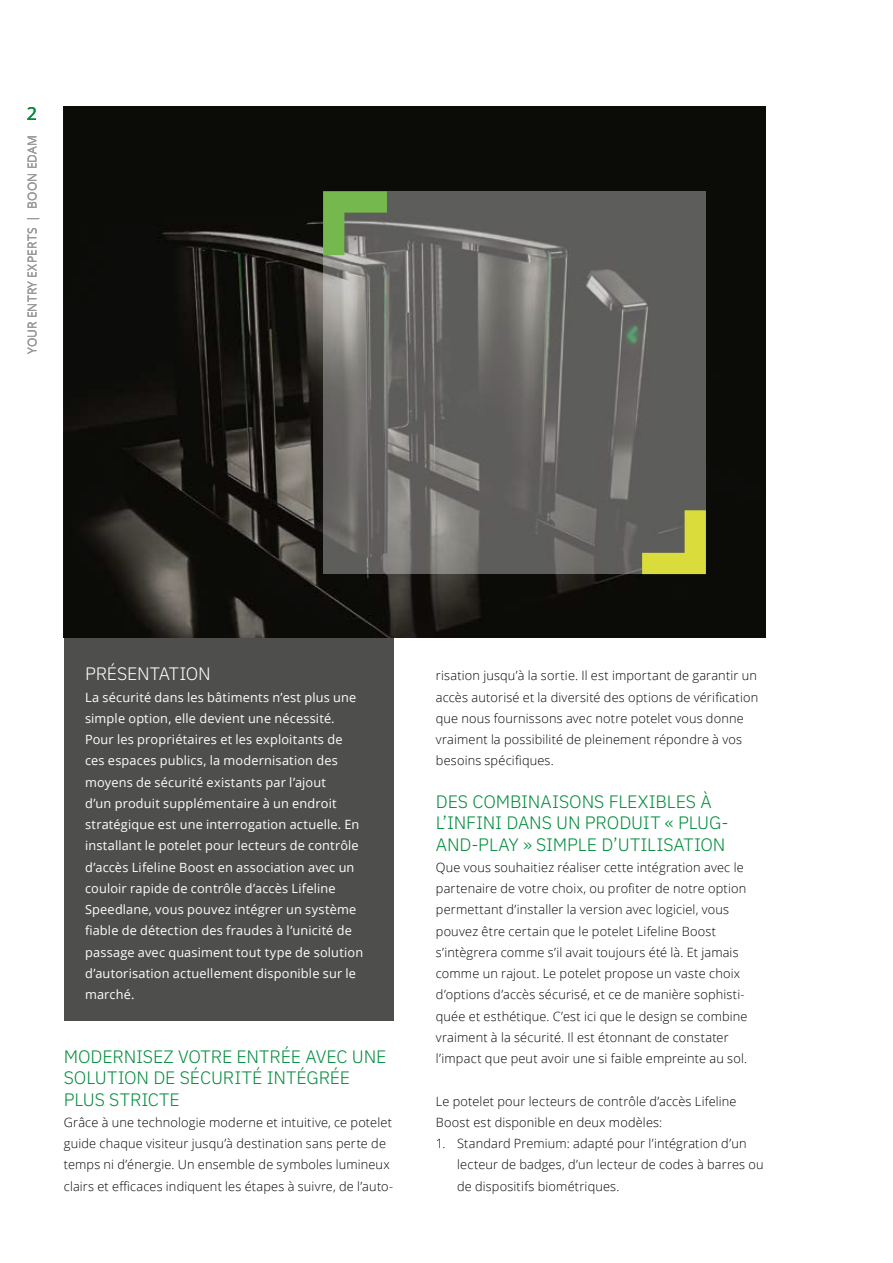
<style>
.page{position:relative;width:893px;height:1263px;background:#fff}
.page>*{position:absolute;margin:0;border:0;box-sizing:border-box;transform-origin:0 0}
.t1{font:300 18px/21.3px "IBM Plex Sans";letter-spacing:-.005em;color:#008c3c}
.t2{font:300 18px "IBM Plex Sans";letter-spacing:-.01em;color:#fff}
.t3{font:18px "Open Sans";color:#008c3c}
.t4{font:300 12.75px/21.3px "Open Sans";letter-spacing:.015em;color:#000}
.t5{font:12.75px/21.3px "Open Sans";letter-spacing:.015em;color:#fff}
.t6{font:12px "Open Sans";letter-spacing:.02em;color:#9c9998}
</style>
<div class="page">
<svg style="left:64px;top:106px;width:701px;height:532px;background:#141410"></svg>
<svg style="left:323px;top:191px;width:383px;height:383px;background:#696866"></svg>
<svg style="left:323px;top:191px;width:64px;height:64px;background:#73975c"></svg>
<svg style="left:642px;top:510px;width:64px;height:64px;background:#a1a349"></svg>
<div style="left:64px;top:638px;width:329px;height:382px;background:#4e4e4d"></div>
<h1 class="t3" style="left:27px;top:101px;width:12px">2</h1>
<p class="t6" style="left:24px;top:354px;width:221px;rotate:-90deg">YOUR ENTRY EXPERTS | BOON EDAM</p>
<h1 class="t2" style="left:85px;top:660px;width:127px">PRÉSENTATION</h1>
<p class="t5" style="left:85px;top:686px;width:280px">La sécurité dans les bâtiments n’est plus une simple option, elle devient une nécessité.<br>Pour les propriétaires et les exploitants de ces espaces publics, la modernisation des moyens de sécurité existants par l’ajout<br>d’un produit supplémentaire à un endroit stratégique est une interrogation actuelle. En installant le potelet pour lecteurs de contrôle d’accès Lifeline Boost en association avec un couloir rapide de contrôle d’accès Lifeline Speedlane, vous pouvez intégrer un système fiable de détection des fraudes à l’unicité de passage avec quasiment tout type de solution d’autorisation actuellement disponible sur le marché.</p>
<h1 class="t1" style="left:64px;top:1044px;width:324px">MODERNISEZ VOTRE ENTRÉE AVEC UNE<br>SOLUTION DE SÉCURITÉ INTÉGRÉE<br>PLUS STRICTE</h1>
<p class="t4" style="left:64px;top:1111px;width:331px">Grâce à une technologie moderne et intuitive, ce potelet guide chaque visiteur jusqu’à destination sans perte de temps ni d’énergie. Un ensemble de symboles lumineux clairs et efficaces indiquent les étapes à suivre, de l’auto-</p>
<p class="t4" style="left:436px;top:665px;width:324px">risation jusqu’à la sortie. Il est important de garantir un accès autorisé et la diversité des options de vérification que nous fournissons avec notre potelet vous donne vraiment la possibilité de pleinement répondre à vos besoins spécifiques.</p>
<h1 class="t1" style="left:436px;top:789px;width:294px">DES COMBINAISONS FLEXIBLES À<br>L’INFINI DANS UN PRODUIT « PLUG-<br>AND-PLAY » SIMPLE D’UTILISATION</h1>
<p class="t4" style="left:436px;top:856px;width:313px">Que vous souhaitiez réaliser cette intégration avec le partenaire de votre choix, ou profiter de notre option permettant d’installer la version avec logiciel, vous pouvez être certain que le potelet Lifeline Boost s’intègrera comme s’il avait toujours été là. Et jamais comme un rajout. Le potelet propose un vaste choix d’options d’accès sécurisé, et ce de manière sophisti&shy;quée et esthétique. C’est ici que le design se combine vraiment à la sécurité. Il est étonnant de constater l’impact que peut avoir une si faible empreinte au sol.</p>
<p class="t4" style="left:436px;top:1090px;width:302px">Le potelet pour lecteurs de contrôle d’accès Lifeline<br>Boost est disponible en deux modèles:</p>
<p class="t4" style="left:457px;top:1132px;width:308px;text-indent:-21px">1. Standard Premium: adapté pour l’intégration d’un lecteur de badges, d’un lecteur de codes à barres ou de dispositifs biométriques.</p>
</div>
